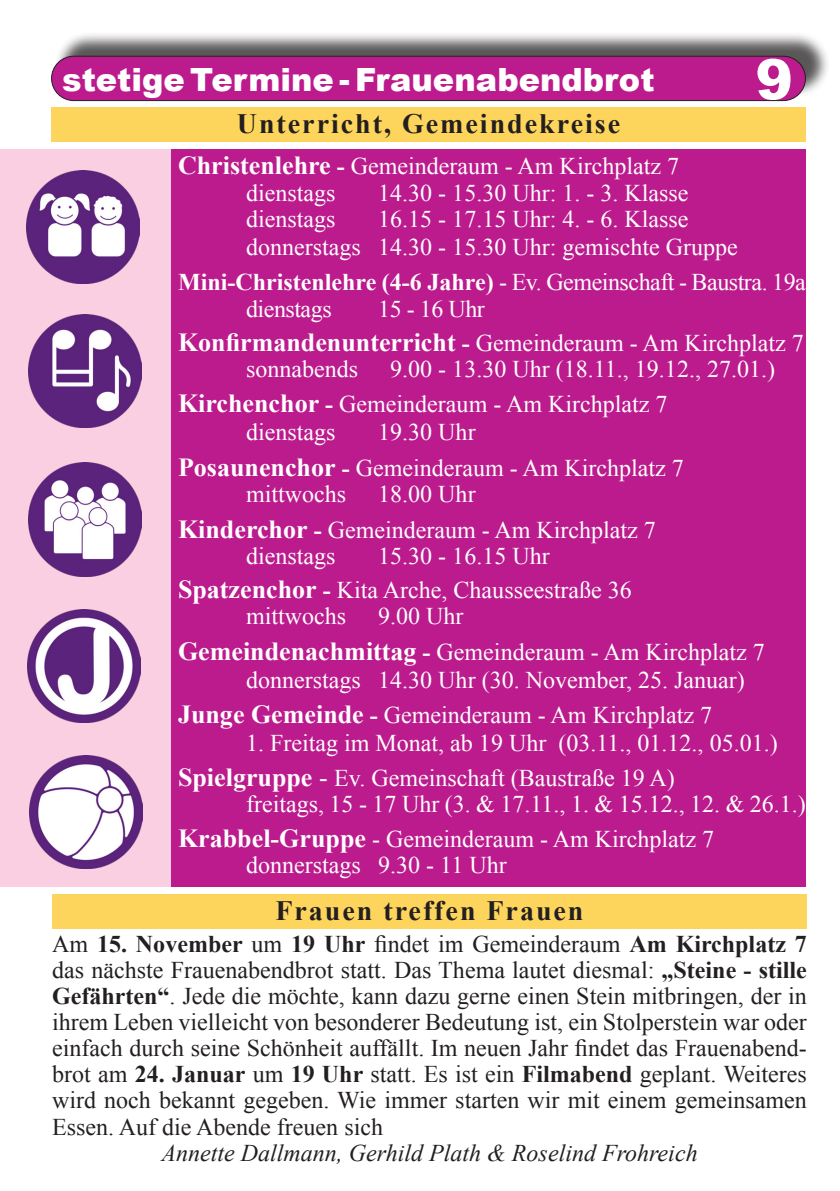
<style>
.page{position:relative;width:840px;height:1191px;background:#fff}
.page>*{position:absolute;margin:0;border:0;box-sizing:border-box;transform-origin:0 0}
.t1{font:900 56px "Arial";color:#fff}
.t2{font:900 32px "Arial";color:#fff}
.t3{font:700 28px "Times New Roman";letter-spacing:.07em;color:#231f20}
.t4{font:24px "Times New Roman";color:#fff}
.t5{font:24px/26px "Times New Roman";color:#231f20;text-align:justify}
.t6{font:700 24px "Times New Roman";color:#fff}
.t7{font:italic 24px "Times New Roman";color:#231f20}
.t8{font:24px "Times New Roman";letter-spacing:-.02em;color:#fff}
.s1{font-weight:700;font-size:26px}
.s2{font-weight:700}
.s3{font-weight:400}
.s4{font-size:26px}
</style>
<div class="page">
<div style="left:51px;top:108px;width:754px;height:34px;background:#fed55c"></div>
<div style="left:55px;top:31px;width:774px;height:67px;background:#231f20;opacity:.75"></div>
<div style="left:52px;top:56px;width:753px;height:45px;background:#bc1b8d;border-radius:22px"></div>
<div style="left:51px;top:56px;width:754px;height:45px;border:1px solid #231f20;border-radius:22px"></div>
<div style="left:166px;top:149px;width:639px;height:737px;background:#bc1b8d"></div>
<div style="left:0;top:149px;width:170px;height:737px;background:#f9cfe1"></div>
<img style="left:26px;top:170px;width:114px;height:113px">
<img style="left:28px;top:314px;width:114px;height:113px">
<img style="left:28px;top:463px;width:114px;height:113px">
<img style="left:27px;top:609px;width:114px;height:113px">
<img style="left:29px;top:755px;width:114px;height:114px">
<div style="left:52px;top:894px;width:754px;height:34px;background:#fed55c"></div>
<p class="t2" style="left:62px;top:57px;width:593px">stetige Termine - Frauenabendbrot</p>
<p class="t1" style="left:755px;top:39px;width:39px">9</p>
<p class="t3" style="left:237px;top:104px;width:384px">Unterricht, Gemeindekreise</p>
<p class="t4" style="left:178px;top:150px;width:502px"><span class="s1">Christenlehre</span> <span class="s2">-</span> Gemeinderaum - Am Kirchplatz 7</p>
<p class="t4" style="left:246px;top:176px;width:91px">dienstags</p>
<p class="t4" style="left:378px;top:176px;width:311px">14.30 - 15.30 Uhr: 1. - 3. Klasse</p>
<p class="t4" style="left:246px;top:202px;width:91px">dienstags</p>
<p class="t4" style="left:378px;top:202px;width:311px">16.15 - 17.15 Uhr: 4. - 6. Klasse</p>
<p class="t4" style="left:246px;top:230px;width:493px">donnerstags 14.30 - 15.30 Uhr: gemischte Gruppe</p>
<p class="t6" style="left:178px;top:265px;width:629px">Mini-Christenlehre (4-6 Jahre) <span class="s3">- Ev. Gemeinschaft - Baustra. 19a</span></p>
<p class="t8" style="left:246px;top:292px;width:87px">dienstags</p>
<p class="t4" style="left:378px;top:292px;width:108px">15 - 16 Uhr</p>
<p class="t4" style="left:178px;top:326px;width:627px"><span class="s1">Konfirmandenunterricht</span> <span class="s2">-</span> Gemeinderaum - Am Kirchplatz 7</p>
<p class="t4" style="left:246px;top:352px;width:113px">sonnabends</p>
<p class="t4" style="left:390px;top:352px;width:386px">9.00 - 13.30 Uhr (18.11., 19.12., 27.01.)</p>
<p class="t4" style="left:178px;top:387px;width:490px"><span class="s1">Kirchenchor</span> <span class="s2">-</span> Gemeinderaum - Am Kirchplatz 7</p>
<p class="t4" style="left:246px;top:415px;width:91px">dienstags</p>
<p class="t4" style="left:378px;top:415px;width:99px">19.30 Uhr</p>
<p class="t4" style="left:178px;top:451px;width:507px"><span class="s1">Posaunenchor</span> <span class="s2">-</span> Gemeinderaum - Am Kirchplatz 7</p>
<p class="t4" style="left:246px;top:477px;width:102px">mittwochs</p>
<p class="t4" style="left:378px;top:477px;width:99px">18.00 Uhr</p>
<p class="t4" style="left:178px;top:513px;width:479px"><span class="s1">Kinderchor</span> <span class="s2">-</span> Gemeinderaum - Am Kirchplatz 7</p>
<p class="t4" style="left:246px;top:539px;width:91px">dienstags</p>
<p class="t4" style="left:378px;top:539px;width:173px">15.30 - 16.15 Uhr</p>
<p class="t4" style="left:178px;top:573px;width:455px"><span class="s1">Spatzenchor</span> <span class="s2">-</span> Kita Arche, Chausseestraße 36</p>
<p class="t4" style="left:246px;top:599px;width:102px">mittwochs</p>
<p class="t4" style="left:378px;top:599px;width:87px">9.00 Uhr</p>
<p class="t4" style="left:178px;top:635px;width:588px"><span class="s1">Gemeindenachmittag</span> <span class="s2">-</span> Gemeinderaum - Am Kirchplatz 7</p>
<p class="t4" style="left:246px;top:663px;width:500px">donnerstags 14.30 Uhr (30. November, 25. Januar)</p>
<p class="t4" style="left:178px;top:698px;width:535px"><span class="s1">Junge Gemeinde</span> <span class="s2">-</span> Gemeinderaum - Am Kirchplatz 7</p>
<p class="t4" style="left:246px;top:726px;width:533px">1. Freitag im Monat, ab 19 Uhr (03.11., 01.12., 05.01.)</p>
<p class="t4" style="left:178px;top:761px;width:498px"><span class="s1">Spielgruppe</span> <span class="s4">-</span> Ev. Gemeinschaft (Baustraße 19 A)</p>
<p class="t4" style="left:246px;top:787px;width:561px">freitags, 15 - 17 Uhr (3. &amp; 17.11., 1. &amp; 15.12., 12. &amp; 26.1.)</p>
<p class="t4" style="left:178px;top:822px;width:537px"><span class="s1">Krabbel-Gruppe</span> - Gemeinderaum - Am Kirchplatz 7</p>
<p class="t4" style="left:246px;top:848px;width:262px">donnerstags 9.30 - 11 Uhr</p>
<p class="t3" style="left:275px;top:890px;width:309px">Frauen treffen Frauen</p>
<p class="t5" style="left:52px;top:931px;width:756px">Am <span class="s2">15. November</span> um <span class="s2">19 Uhr</span> findet im Gemeinderaum <span class="s2">Am Kirchplatz 7 </span>das nächste Frauenabendbrot statt. Das Thema lautet diesmal: <span class="s2">„Steine - stille Gefährten“</span>. Jede die möchte, kann dazu gerne einen Stein mitbringen, der in ihrem Leben vielleicht von besonderer Bedeutung ist, ein Stolperstein war oder einfach durch seine Schönheit auffällt. Im neuen Jahr findet das Frauenabend&shy;brot am <span class="s2">24. Januar</span> um <span class="s2">19 Uhr</span> statt. Es ist ein <span class="s2">Filmabend</span> geplant. Weiteres wird noch bekannt gegeben. Wie immer starten wir mit einem gemeinsamen Essen. Auf die Abende freuen sich</p>
<p class="t7" style="left:161px;top:1136px;width:537px">Annette Dallmann, Gerhild Plath &amp; Roselind Frohreich</p>
</div>
